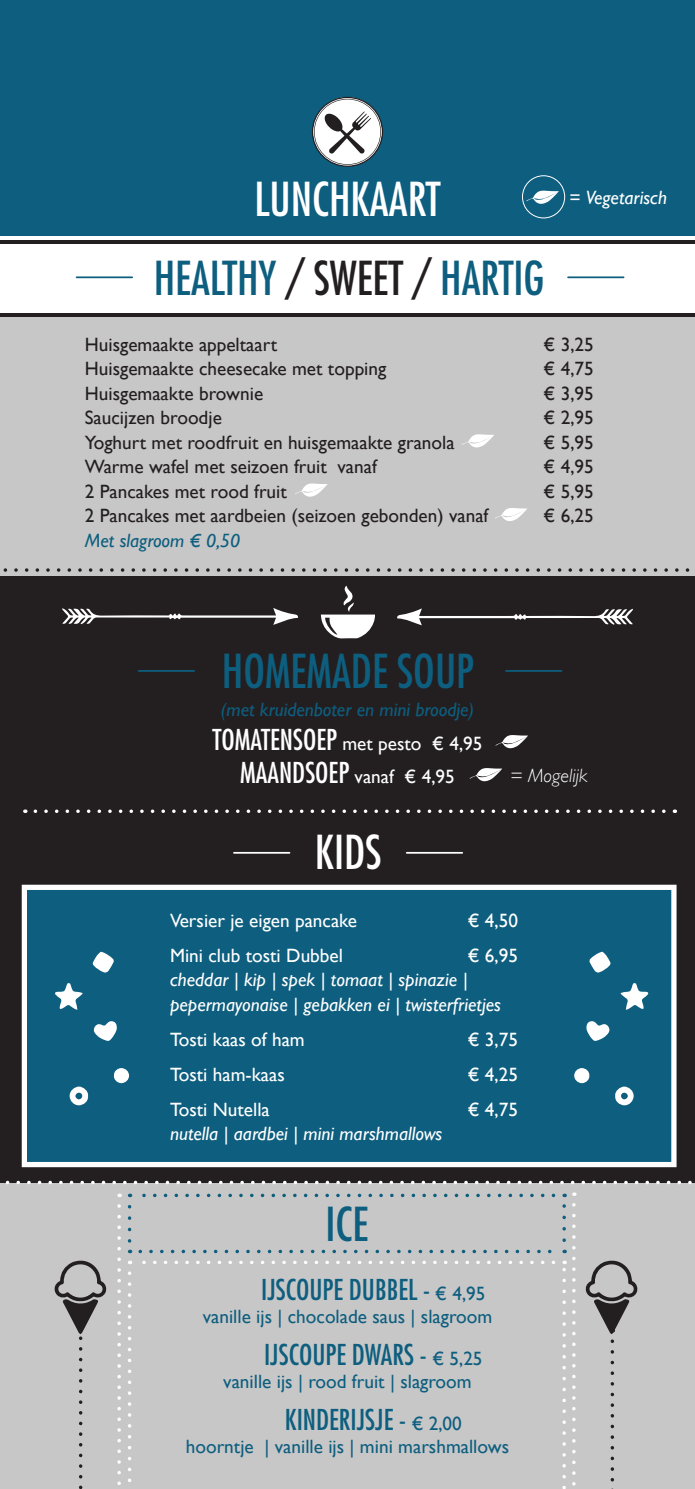
<style>
.page{position:relative;width:695px;height:1489px;background:#fff}
.page>*{position:absolute;margin:0;border:0;box-sizing:border-box;transform-origin:0 0}
.t1{font:condensed 45.5px "Futura";color:#0d5e7f}
.t2{font:condensed 45.5px "Futura";color:#fff}
.t3{font:condensed 28px "Futura";color:#0d5e7f}
.t4{font:19.25px "Gill Sans";color:#231f20}
.t5{font:19.25px "Gill Sans";color:#fff}
.t6{font:italic 19.25px "Gill Sans";color:#fff}
.t7{font:19.25px "Gill Sans";color:#0d5e7f}
.t8{font:italic 19.25px "Gill Sans";color:#0d5e7f}
.t9{font:italic 300 19.25px "Gill Sans";color:#fff}
.s1{color:#231f20}
.s2{font-style:normal}
.s3{font-family:"Futura";font-stretch:condensed;font-size:28px}
.s4{font-family:"Gill Sans";font-stretch:normal;font-size:19.25px}
</style>
<div class="page">
<div style="left:0;top:314px;width:694px;height:268px;background:#c8c7c7"></div>
<div style="left:0;top:1178px;width:694px;height:310px;background:#c8c7c7"></div>
<svg style="left:140px;top:1249px;width:412px;height:4px"></svg>
<svg style="left:128px;top:1206px;width:3px;height:47px"></svg>
<svg style="left:562px;top:1193px;width:4px;height:47px"></svg>
<svg style="left:129px;top:1193px;width:424px;height:4px"></svg>
<div style="left:0;top:0;width:694px;height:231px;background:#0d5e7f"></div>
<svg style="left:312px;top:97px;width:71px;height:70px"></svg>
<div style="left:0;top:575px;width:694px;height:607px;background:#231f20"></div>
<div style="left:24px;top:889px;width:651px;height:274px;background:#0d5e7f"></div>
<div style="left:22px;top:884px;width:654px;height:283px;border:5px solid #fff"></div>
<div style="left:0;top:229px;width:694px;height:7px;background:#0d5e7f"></div>
<hr style="left:0;top:240px;width:694px;height:4px;background:#231f20">
<svg style="left:35px;top:809px;width:640px;height:4px"></svg>
<svg style="left:3px;top:568px;width:692px;height:3px"></svg>
<svg style="left:62px;top:608px;width:236px;height:17px"></svg>
<svg style="left:397px;top:608px;width:236px;height:17px"></svg>
<hr style="left:568px;top:276px;width:55px;height:2px;background:#0d5e7f">
<hr style="left:77px;top:276px;width:55px;height:2px;background:#0d5e7f">
<hr style="left:506px;top:670px;width:55px;height:1px;background:#0d5e7f">
<hr style="left:139px;top:670px;width:55px;height:1px;background:#0d5e7f">
<hr style="left:406px;top:851px;width:56px;height:2px;background:#fff">
<hr style="left:234px;top:851px;width:55px;height:2px;background:#fff">
<hr style="left:0;top:313px;width:694px;height:3px;background:#231f20">
<svg style="left:321px;top:585px;width:54px;height:53px"></svg>
<svg style="left:495px;top:735px;width:33px;height:13px"></svg>
<svg style="left:495px;top:508px;width:32px;height:13px"></svg>
<svg style="left:295px;top:483px;width:32px;height:14px"></svg>
<svg style="left:620px;top:983px;width:28px;height:26px"></svg>
<svg style="left:586px;top:1021px;width:23px;height:20px"></svg>
<svg style="left:589px;top:951px;width:21px;height:22px"></svg>
<svg style="left:615px;top:1086px;width:18px;height:19px"></svg>
<svg style="left:574px;top:1068px;width:15px;height:15px"></svg>
<svg style="left:55px;top:983px;width:27px;height:26px"></svg>
<svg style="left:93px;top:1021px;width:24px;height:20px"></svg>
<svg style="left:92px;top:951px;width:22px;height:22px"></svg>
<svg style="left:70px;top:1086px;width:19px;height:19px"></svg>
<svg style="left:113px;top:1068px;width:16px;height:15px"></svg>
<svg style="left:128px;top:1272px;width:3px;height:217px"></svg>
<svg style="left:562px;top:1260px;width:4px;height:229px"></svg>
<svg style="left:129px;top:1260px;width:424px;height:4px"></svg>
<svg style="left:117px;top:1205px;width:4px;height:284px"></svg>
<svg style="left:572px;top:1204px;width:3px;height:285px"></svg>
<svg style="left:0;top:1180px;width:695px;height:4px"></svg>
<svg style="left:54px;top:1260px;width:53px;height:229px"></svg>
<svg style="left:585px;top:1260px;width:53px;height:73px"></svg>
<svg style="left:610px;top:1340px;width:4px;height:149px"></svg>
<svg style="left:526px;top:191px;width:32px;height:13px"></svg>
<div style="left:522px;top:175px;width:43px;height:43px;border:1px solid #fff;border-radius:50%"></div>
<svg style="left:462px;top:434px;width:32px;height:13px"></svg>
<svg style="left:469px;top:768px;width:33px;height:13px"></svg>
<p class="t2" style="left:254px;top:171px;width:187px">LUNCHKAART</p>
<p class="t1" style="left:154px;top:249px;width:392px">HEALTHY <span class="s1">/ SWEET /</span> HARTIG</p>
<p class="t6" style="left:569px;top:186px;width:99px"><span class="s2">=</span> Vegetarisch</p>
<p class="t4" style="left:85px;top:333px;width:194px">Huisgemaakte appeltaart</p>
<p class="t4" style="left:543px;top:333px;width:52px">€ 3,25</p>
<p class="t4" style="left:85px;top:357px;width:303px">Huisgemaakte cheesecake met topping</p>
<p class="t4" style="left:543px;top:357px;width:52px">€ 4,75</p>
<p class="t4" style="left:85px;top:382px;width:180px">Huisgemaakte brownie</p>
<p class="t4" style="left:543px;top:382px;width:52px">€ 3,95</p>
<p class="t4" style="left:85px;top:406px;width:139px">Saucijzen broodje</p>
<p class="t4" style="left:543px;top:406px;width:52px">€ 2,95</p>
<p class="t4" style="left:85px;top:431px;width:371px">Yoghurt met roodfruit en huisgemaakte granola</p>
<p class="t4" style="left:543px;top:431px;width:52px">€ 5,95</p>
<p class="t4" style="left:85px;top:455px;width:293px">Warme wafel met seizoen fruit vanaf</p>
<p class="t4" style="left:543px;top:455px;width:52px">€ 4,95</p>
<p class="t4" style="left:85px;top:480px;width:203px">2 Pancakes met rood fruit</p>
<p class="t4" style="left:543px;top:480px;width:52px">€ 5,95</p>
<p class="t4" style="left:85px;top:504px;width:405px">2 Pancakes met aardbeien (seizoen gebonden) vanaf</p>
<p class="t4" style="left:543px;top:504px;width:52px">€ 6,25</p>
<p class="t8" style="left:85px;top:529px;width:157px">Met slagroom € 0,50</p>
<p class="t1" style="left:222px;top:642px;width:253px">HOMEMADE SOUP</p>
<p class="t8" style="left:221px;top:698px;width:255px">(met kruidenboter en mini broodje)</p>
<p class="t5" style="left:212px;top:732px;width:271px"><span class="s3">TOMATENSOEP</span> met pesto € 4,95</p>
<p class="t5" style="left:240px;top:765px;width:216px"><span class="s3">MAANDSOEP</span> vanaf € 4,95</p>
<p class="t2" style="left:315px;top:823px;width:68px">KIDS</p>
<p class="t9" style="left:510px;top:764px;width:79px">= Mogelijk</p>
<p class="t5" style="left:170px;top:908px;width:188px">Versier je eigen pancake</p>
<p class="t5" style="left:467px;top:908px;width:52px">€ 4,50</p>
<p class="t5" style="left:170px;top:943px;width:174px">Mini club tosti Dubbel</p>
<p class="t5" style="left:467px;top:943px;width:52px">€ 6,95</p>
<p class="t6" style="left:170px;top:968px;width:299px">cheddar | kip | spek | tomaat | spinazie |</p>
<p class="t6" style="left:170px;top:993px;width:332px">pepermayonaise | gebakken ei | twisterfrietjes</p>
<p class="t5" style="left:170px;top:1027px;width:136px">Tosti kaas of ham</p>
<p class="t5" style="left:467px;top:1027px;width:52px">€ 3,75</p>
<p class="t5" style="left:170px;top:1062px;width:116px">Tosti ham-kaas</p>
<p class="t5" style="left:467px;top:1062px;width:52px">€ 4,25</p>
<p class="t5" style="left:170px;top:1097px;width:101px">Tosti Nutella</p>
<p class="t5" style="left:467px;top:1097px;width:52px">€ 4,75</p>
<p class="t6" style="left:170px;top:1122px;width:274px">nutella | aardbei | mini marshmallows</p>
<p class="t1" style="left:325px;top:1195px;width:44px">ICE</p>
<p class="t3" style="left:261px;top:1271px;width:226px">IJSCOUPE DUBBEL - <span class="s4">€ 4,95</span></p>
<p class="t7" style="left:203px;top:1304px;width:291px">vanille ijs | chocolade saus | slagroom</p>
<p class="t3" style="left:264px;top:1336px;width:220px">IJSCOUPE DWARS - <span class="s4">€ 5,25</span></p>
<p class="t7" style="left:223px;top:1370px;width:250px">vanille ijs | rood fruit | slagroom</p>
<p class="t3" style="left:285px;top:1401px;width:178px">KINDERIJSJE - <span class="s4">€ 2,00</span></p>
<p class="t7" style="left:186px;top:1435px;width:325px">hoorntje | vanille ijs | mini marshmallows</p>
</div>
